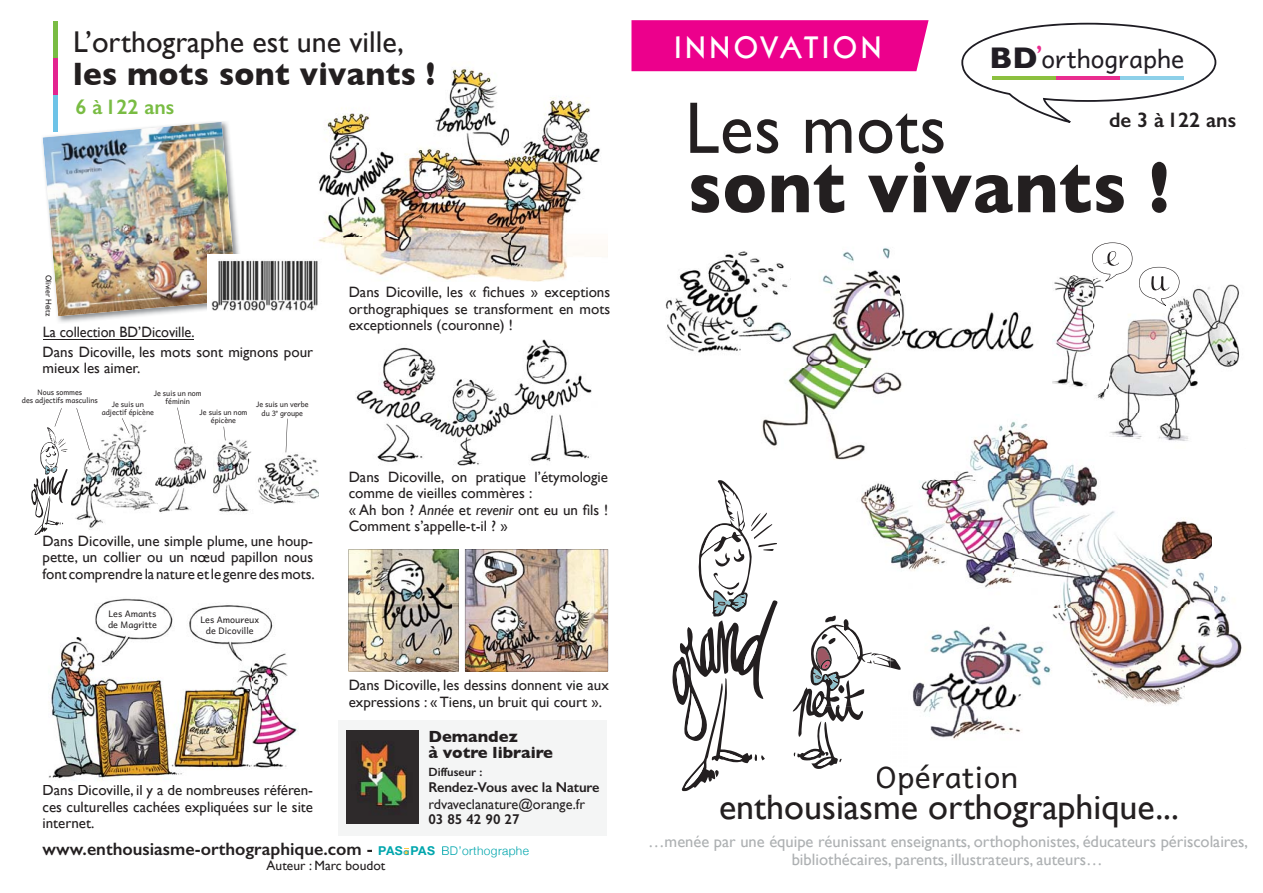
<style>
.page{position:relative;width:1263px;height:893px;background:#fff}
.page>*{position:absolute;margin:0;border:0;box-sizing:border-box;transform-origin:0 0}
.t1{font:700 73.5px "Gill Sans";letter-spacing:.01em;color:#231f20;scale:.95 1}
.t2{font:73.5px "Gill Sans";letter-spacing:.01em;color:#231f20;scale:.95 1}
.t3{font:36px "Gill Sans";color:#231f20}
.t4{font:700 33px "Gill Sans";letter-spacing:.01em;color:#231f20;scale:.95 1}
.t5{font:30px "Gill Sans";color:#231f20}
.t6{font:800 30px "Kabel";letter-spacing:.15em;color:#fff;scale:.95 1}
.t7{font:30px "Andika Basic";letter-spacing:.015em;color:#231f20}
.t8{font:24.6px "Andika Basic";color:#211d24}
.t9{font:600 21px "Gill Sans";color:#231f20}
.t10{font:600 21px "Gill Sans";color:#79bc43}
.t11{font:600 18px "Gill Sans";color:#231f20}
.t12{font:16.5px/18px "Gill Sans";color:#adb0b2;text-align:center}
.t13{font:700 16.5px/16.5px "Gill Sans";color:#231f20}
.t14{font:15px/16.5px "Gill Sans";color:#231f20;text-align:justify}
.t15{font:15px "Gill Sans";color:#231f20;scale:.95 1}
.t16{font:600 14.25px "Gill Sans";letter-spacing:-.01em;color:#231f20}
.t17{font:14.25px "Gill Sans";color:#231f20}
.t18{font:13.5px "Gill Sans";color:#231f20}
.t19{font:300 12px "Helvetica Neue";letter-spacing:.03em;color:#00a6ad}
.t20{font:600 12px "Gill Sans";color:#231f20}
.t21{font:9px/10.8px "Andika Basic";color:#231f20}
.t22{font:8.25px "Gill Sans";color:#231f20;scale:.95 1}
.t23{font:7.5px/8.2px "Andika Basic";color:#231f20;text-align:center;scale:.95 1}
.s1{font-style:italic}
.s2{font-weight:700;font-size:12.3px}
.s3{font-family:"Walkway";font-weight:900;font-size:9.3px}
.s4{font-family:"Gill Sans";font-weight:700;font-size:30.45px}
.s5{font-family:"Gill Sans";font-size:30.45px;color:#e92d8f}
</style>
<div class="page">
<div style="left:338px;top:720px;width:269px;height:116px;background:#f4f5f5"></div>
<img style="left:347px;top:730px;width:71px;height:94px">
<img style="left:318px;top:69px;width:290px;height:213px">
<img style="left:356px;top:339px;width:236px;height:127px">
<img style="left:349px;top:549px;width:110px;height:122px">
<img style="left:465px;top:549px;width:143px;height:122px">
<img style="left:48px;top:598px;width:250px;height:183px">
<img style="left:258px;top:447px;width:60px;height:57px">
<img style="left:90px;top:424px;width:61px;height:106px">
<img style="left:213px;top:436px;width:39px;height:76px">
<img style="left:151px;top:442px;width:55px;height:70px">
<svg style="left:31px;top:408px;width:59px;height:127px"></svg>
<svg style="left:177px;top:408px;width:8px;height:36px"></svg>
<svg style="left:224px;top:427px;width:1px;height:13px"></svg>
<svg style="left:286px;top:419px;width:2px;height:33px"></svg>
<svg style="left:122px;top:418px;width:7px;height:16px"></svg>
<svg style="left:280px;top:681px;width:18px;height:45px"></svg>
<svg style="left:405px;top:848px;width:4px;height:6px"></svg>
<div style="left:631px;top:20px;width:297px;height:51px;background:#ec008c"></div>
<svg style="left:961px;top:23px;width:255px;height:100px"></svg>
<hr style="left:992px;top:76px;width:64px;height:4px;background:#8cc03f">
<hr style="left:1056px;top:76px;width:64px;height:4px;background:#e92d8f">
<hr style="left:1120px;top:76px;width:64px;height:4px;background:#8dd0e9">
<img style="left:790px;top:247px;width:244px;height:122px">
<img style="left:761px;top:369px;width:89px;height:79px">
<img style="left:850px;top:369px;width:52px;height:26px">
<img style="left:980px;top:247px;width:54px;height:28px">
<img style="left:750px;top:184px;width:300px;height:29px">
<img style="left:917px;top:706px;width:104px;height:33px">
<img style="left:665px;top:251px;width:125px;height:102px">
<img style="left:1097px;top:280px;width:142px;height:134px">
<img style="left:1052px;top:275px;width:41px;height:112px">
<img style="left:1093px;top:281px;width:15px;height:107px">
<svg style="left:1092px;top:242px;width:40px;height:39px"></svg>
<svg style="left:1139px;top:267px;width:40px;height:39px"></svg>
<img style="left:1213px;top:586px;width:29px;height:83px">
<img style="left:1015px;top:414px;width:198px;height:195px">
<img style="left:908px;top:480px;width:107px;height:108px">
<img style="left:1079px;top:609px;width:134px;height:96px">
<img style="left:816px;top:414px;width:234px;height:66px">
<img style="left:816px;top:473px;width:92px;height:7px">
<img style="left:912px;top:608px;width:167px;height:98px">
<svg style="left:672px;top:480px;width:236px;height:312px"></svg>
<img style="left:42px;top:121px;width:198px;height:202px">
<img style="left:43px;top:122px;width:190px;height:194px">
<hr style="left:53px;top:21px;width:4px;height:37px;background:#79bc43">
<hr style="left:53px;top:58px;width:4px;height:37px;background:#e32390">
<hr style="left:53px;top:95px;width:4px;height:37px;background:#6ec3e7">
<img style="left:207px;top:254px;width:115px;height:63px">
<hr style="left:43px;top:339px;width:150px;height:1px;background:#231f20">
<h3 class="t5" style="left:73px;top:24px;width:332px">L’orthographe est une ville,</h3>
<h3 class="t4" style="left:73px;top:55px;width:383px">les mots sont vivants !</h3>
<h3 class="t10" style="left:75px;top:94px;width:100px">6 à 122 ans</h3>
<p class="t22" style="left:53px;top:275px;width:45px;rotate:90deg">Olivier Heitz</p>
<p class="t15" style="left:43px;top:324px;width:161px">La collection BD’Dicoville.</p>
<p class="t14" style="left:43px;top:343px;width:272px">Dans Dicoville, les mots sont mignons pour mieux les aimer.</p>
<p class="t23" style="left:22px;top:388px;width:81px">Nous sommes<br>des adjectifs masculins</p>
<p class="t23" style="left:154px;top:389px;width:52px">Je suis un nom féminin</p>
<p class="t23" style="left:102px;top:399px;width:56px">Je suis un adjectif épicène</p>
<p class="t23" style="left:200px;top:407px;width:52px">Je suis un nom épicène</p>
<p class="t23" style="left:256px;top:400px;width:57px">Je suis un verbe du 3<sup>e</sup> groupe</p>
<p class="t14" style="left:43px;top:532px;width:274px">Dans Dicoville, une simple plume, une houp&shy;pette, un collier ou un nœud papillon nous font comprendre la nature et le genre des mots.</p>
<p class="t21" style="left:108px;top:608px;width:50px">Les Amants de Magritte</p>
<p class="t21" style="left:200px;top:614px;width:60px;text-align:center">Les Amoureux de Dicoville</p>
<p class="t14" style="left:43px;top:782px;width:272px">Dans Dicoville, il y a de nombreuses référen&shy;ces culturelles cachées expliquées sur le site internet.</p>
<p class="t14" style="left:349px;top:284px;width:263px">Dans Dicoville, les « fichues » exceptions orthographiques se transforment en mots exceptionnels (couronne) !</p>
<p class="t14" style="left:349px;top:468px;width:32px">Dans</p>
<p class="t14" style="left:388px;top:468px;width:139px">Dicov e, on pra que</p>
<p class="t14" style="left:534px;top:468px;width:75px">l’étymo og e</p>
<p class="t14" style="left:349px;top:485px;width:261px;text-align:left">comme de vieilles commères :<br>« Ah bon ? <span class="s1">Année</span> et <span class="s1">revenir</span> ont eu un fils !<br>Comment s’appelle-t-il ? »</p>
<p class="t14" style="left:424px;top:468px;width:11px">ill</p>
<p class="t14" style="left:496px;top:468px;width:10px">ti</p>
<p class="t14" style="left:580px;top:468px;width:23px">l i</p>
<p class="t14" style="left:349px;top:677px;width:262px">Dans Dicoville, les dessins donnent vie aux expressions : « Tiens, un bruit qui court ».</p>
<p class="t13" style="left:428px;top:728px;width:126px">Demandez<br>à votre libraire</p>
<p class="t20" style="left:428px;top:765px;width:56px">Diffuseur :</p>
<p class="t16" style="left:428px;top:779px;width:173px">Rendez-Vous avec la Nature</p>
<p class="t17" style="left:428px;top:796px;width:158px">rdvaveclanature@orange.fr</p>
<p class="t16" style="left:428px;top:810px;width:93px">03 85 42 90 27</p>
<p class="t11" style="left:43px;top:838px;width:332px">www.enthousiasme-orthographique.com -</p>
<p class="t18" style="left:267px;top:858px;width:120px">Auteur : Marc bou ot</p>
<p class="t19" style="left:378px;top:843px;width:152px"><span class="s2">PAS</span><span class="s3">a</span><span class="s2">PAS</span> BD’orthographe</p>
<p class="t18" style="left:366px;top:858px;width:8px">d</p>
<h3 class="t6" style="left:675px;top:37px;width:219px">INNOVATION</h3>
<h3 class="t8" style="left:989px;top:38px;width:196px"><span class="s4">BD</span><span class="s5">’</span>orthographe</h3>
<h1 class="t2" style="left:685px;top:85px;width:276px">Les mots</h1>
<h1 class="t1" style="left:688px;top:144px;width:508px">sont vivants !</h1>
<h3 class="t9" style="left:1109px;top:107px;width:129px">de 3 à 122 ans</h3>
<h3 class="t7" style="left:875px;top:751px;width:144px">Opérat on</h3>
<h3 class="t7" style="left:975px;top:751px;width:10px">i</h3>
<h2 class="t3" style="left:719px;top:786px;width:461px">ent ous asme orthographique...</h2>
<h2 class="t3" style="left:766px;top:786px;width:19px">h</h2>
<h2 class="t3" style="left:836px;top:786px;width:9px">i</h2>
<p class="t12" style="left:648px;top:832px;width:601px">…menée par une équipe réunissant enseignants, orthophonistes, éducateurs périscolaires, bibliothécaires, parents, illustrateurs, auteurs…</p>
</div>
